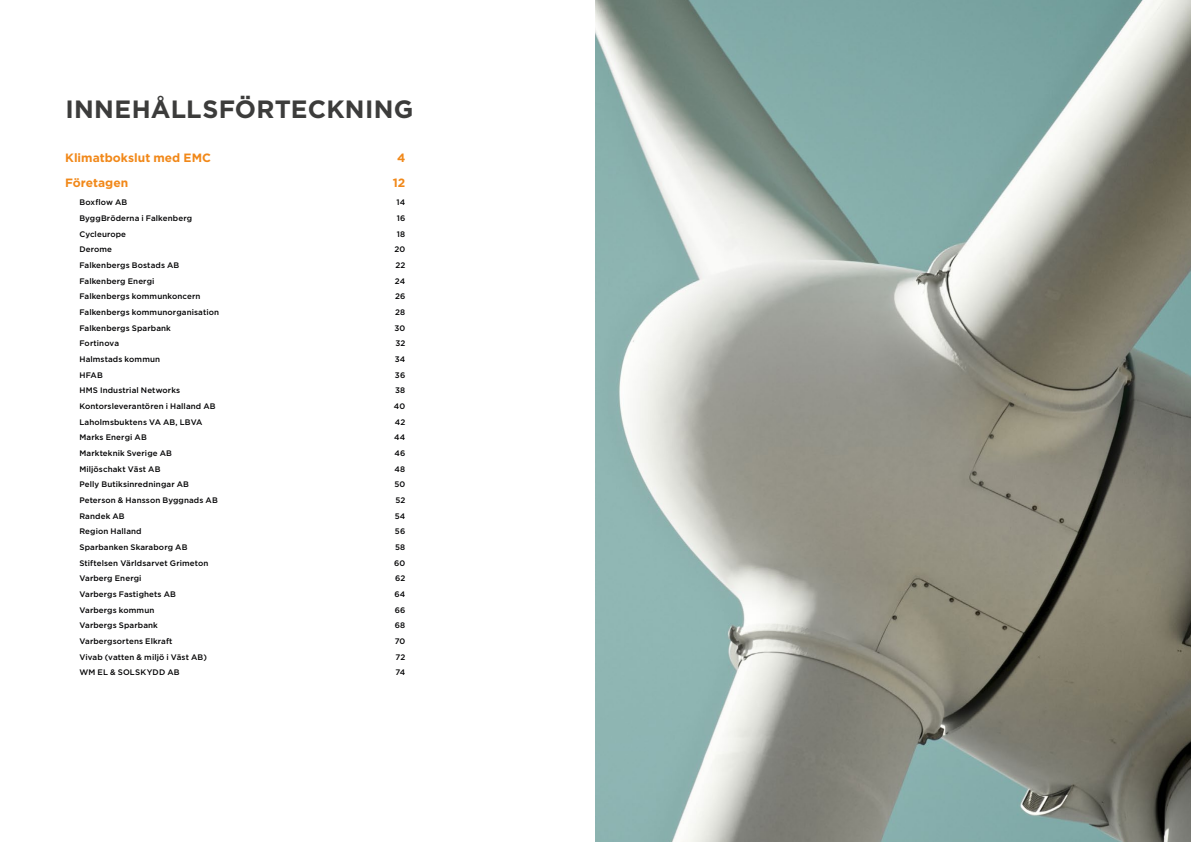
<style>
.page{position:relative;width:1191px;height:842px;background:#fff}
.page>*{position:absolute;margin:0;border:0;box-sizing:border-box;transform-origin:0 0}
.Rubrik_H2_Invisible{font:700 25px "Gotham";letter-spacing:.01em;color:#3c3c3b}
.t1{font:700 12px "Gotham";color:#f18819}
.t2{font:500 8px "Gotham";letter-spacing:.015em;color:#020203}
</style>
<div class="page">
<img style="left:595px;top:0;width:596px;height:842px">
<p class="Rubrik_H2_Invisible" style="left:65px;top:95px;width:349px">INNEHÅLLSFÖRTECKNING</p>
<p class="t1" style="left:65px;top:151px;width:147px">Klimatbokslut med EMC</p>
<p class="t1" style="left:397px;top:151px;width:10px">4</p>
<p class="t1" style="left:65px;top:175px;width:64px">Företagen</p>
<p class="t1" style="left:393px;top:175px;width:14px">12</p>
<p class="t2" style="left:79px;top:198px;width:49px">Boxflow AB</p>
<p class="t2" style="left:397px;top:198px;width:10px">14</p>
<p class="t2" style="left:79px;top:213px;width:114px">ByggBröderna i Falkenberg</p>
<p class="t2" style="left:397px;top:213px;width:10px">16</p>
<p class="t2" style="left:79px;top:229px;width:48px">Cycleurope</p>
<p class="t2" style="left:397px;top:229px;width:10px">18</p>
<p class="t2" style="left:79px;top:245px;width:34px">Derome</p>
<p class="t2" style="left:394px;top:245px;width:12px">20</p>
<p class="t2" style="left:79px;top:260px;width:101px">Falkenbergs Bostads AB</p>
<p class="t2" style="left:395px;top:260px;width:11px">22</p>
<p class="t2" style="left:79px;top:276px;width:77px">Falkenberg Energi</p>
<p class="t2" style="left:395px;top:276px;width:12px">24</p>
<p class="t2" style="left:79px;top:292px;width:123px">Falkenbergs kommunkoncern</p>
<p class="t2" style="left:395px;top:292px;width:12px">26</p>
<p class="t2" style="left:79px;top:307px;width:141px">Falkenbergs kommunorganisation</p>
<p class="t2" style="left:395px;top:307px;width:12px">28</p>
<p class="t2" style="left:79px;top:323px;width:93px">Falkenbergs Sparbank</p>
<p class="t2" style="left:394px;top:323px;width:12px">30</p>
<p class="t2" style="left:79px;top:339px;width:41px">Fortinova</p>
<p class="t2" style="left:395px;top:339px;width:11px">32</p>
<p class="t2" style="left:79px;top:354px;width:82px">Halmstads kommun</p>
<p class="t2" style="left:395px;top:354px;width:12px">34</p>
<p class="t2" style="left:79px;top:370px;width:25px">HFAB</p>
<p class="t2" style="left:395px;top:370px;width:12px">36</p>
<p class="t2" style="left:79px;top:386px;width:102px">HMS Industrial Networks</p>
<p class="t2" style="left:395px;top:386px;width:12px">38</p>
<p class="t2" style="left:79px;top:402px;width:138px">Kontorsleverantören i Halland AB</p>
<p class="t2" style="left:394px;top:402px;width:13px">40</p>
<p class="t2" style="left:79px;top:417px;width:125px">Laholmsbuktens VA AB, LBVA</p>
<p class="t2" style="left:395px;top:417px;width:12px">42</p>
<p class="t2" style="left:79px;top:433px;width:69px">Marks Energi AB</p>
<p class="t2" style="left:394px;top:433px;width:13px">44</p>
<p class="t2" style="left:79px;top:449px;width:94px">Markteknik Sverige AB</p>
<p class="t2" style="left:394px;top:449px;width:12px">46</p>
<p class="t2" style="left:79px;top:464px;width:83px">Miljöschakt Väst AB</p>
<p class="t2" style="left:395px;top:464px;width:12px">48</p>
<p class="t2" style="left:79px;top:480px;width:111px">Pelly Butiksinredningar AB</p>
<p class="t2" style="left:394px;top:480px;width:12px">50</p>
<p class="t2" style="left:79px;top:496px;width:140px">Peterson &amp; Hansson Byggnads AB</p>
<p class="t2" style="left:395px;top:496px;width:11px">52</p>
<p class="t2" style="left:79px;top:511px;width:47px">Randek AB</p>
<p class="t2" style="left:395px;top:511px;width:12px">54</p>
<p class="t2" style="left:79px;top:527px;width:64px">Region Halland</p>
<p class="t2" style="left:395px;top:527px;width:12px">56</p>
<p class="t2" style="left:79px;top:543px;width:110px">Sparbanken Skaraborg AB</p>
<p class="t2" style="left:395px;top:543px;width:12px">58</p>
<p class="t2" style="left:79px;top:558px;width:130px">Stiftelsen Världsarvet Grimeton</p>
<p class="t2" style="left:394px;top:558px;width:13px">60</p>
<p class="t2" style="left:79px;top:574px;width:64px">Varberg Energi</p>
<p class="t2" style="left:395px;top:574px;width:12px">62</p>
<p class="t2" style="left:79px;top:590px;width:98px">Varbergs Fastighets AB</p>
<p class="t2" style="left:394px;top:590px;width:12px">64</p>
<p class="t2" style="left:79px;top:605px;width:77px">Varbergs kommun</p>
<p class="t2" style="left:395px;top:605px;width:12px">66</p>
<p class="t2" style="left:79px;top:621px;width:80px">Varbergs Sparbank</p>
<p class="t2" style="left:395px;top:621px;width:12px">68</p>
<p class="t2" style="left:79px;top:637px;width:95px">Varbergsortens Elkraft</p>
<p class="t2" style="left:395px;top:637px;width:12px">70</p>
<p class="t2" style="left:79px;top:652px;width:129px">Vivab (vatten &amp; miljö i Väst AB)</p>
<p class="t2" style="left:395px;top:652px;width:11px">72</p>
<p class="t2" style="left:79px;top:668px;width:102px">WM EL &amp; SOLSKYDD AB</p>
<p class="t2" style="left:395px;top:668px;width:11px">74</p>
</div>
